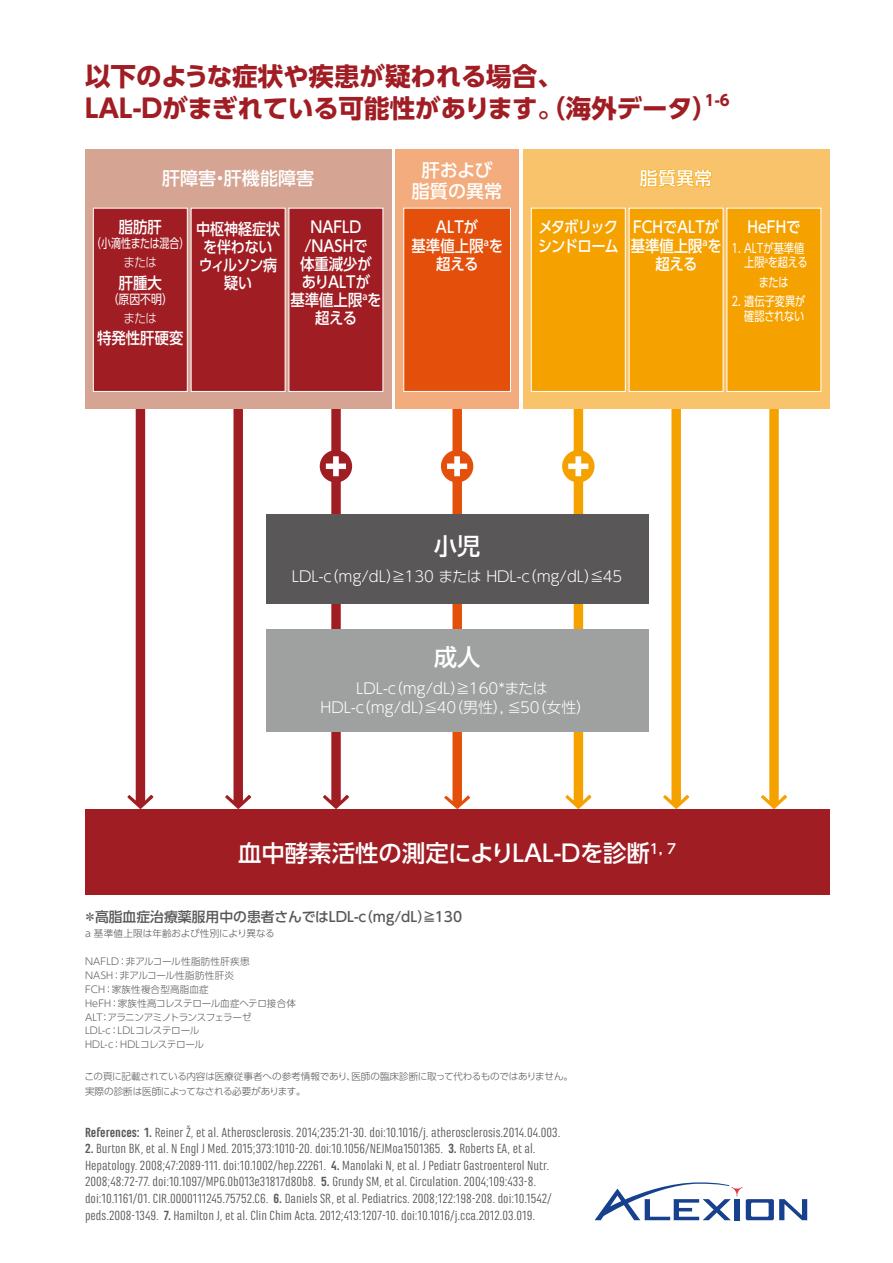
<style>
.page{position:relative;width:893px;height:1263px;background:#fff}
.page>*{position:absolute;margin:0;border:0;box-sizing:border-box;transform-origin:0 0}
.t1{font:700 25.5px/32px "UD Shin Go Pro";letter-spacing:-.005em;color:#a01d24}
.t2{font:500 23.4px "UD Shin Go Pro";color:#fff}
.t3{font:500 18px/21.8px "UD Shin Go Pro";color:#fff;text-align:center}
.t4{font:500 15.9px/18px "UD Shin Go Pro";color:#fff;text-align:center;scale:.9 1}
.t5{font:500 15.9px/18px "UD Shin Go Pro";color:#fff;text-align:center;scale:.88 1}
.t6{font:500 15.9px/18px "UD Shin Go Pro";letter-spacing:-.07em;color:#fff;scale:.9 1}
.t7{font:300 14.85px/19.2px "UD Shin Go Pro";color:#fff;text-align:center}
.t8{font:700 14.85px "UD Shin Go Pro";color:#a01d24}
.t9{font:13.8px/16.6px "Marianina FY";color:#595757}
.t10{font:500 13.8px "UD Shin Go Pro";color:#595757}
.t11{font:12.75px/14.9px "UD Shin Go Pro";color:#fff;text-align:right;scale:.8 1}
.t12{font:12.75px "UD Shin Go Pro";color:#fff;scale:.78 1}
.t13{font:300 12.75px "UD Shin Go Pro";letter-spacing:-.045em;color:#fff;scale:.9 1}
.t14{font:12.75px "UD Shin Go Pro";color:#fff;scale:.85 1}
.t15{font:300 9.6px/13.8px "UD Shin Go Pro";letter-spacing:-.015em;color:#595757}
.s1{font-weight:700}
</style>
<div class="page">
<div style="left:395px;top:149px;width:124px;height:259px;background:#f2ac7d"></div>
<div style="left:85px;top:149px;width:306px;height:259px;background:#d6a493"></div>
<div style="left:523px;top:149px;width:306px;height:259px;background:#f9c36b"></div>
<svg style="left:639px;top:169px;width:73px;height:19px"></svg>
<div style="left:85px;top:809px;width:744px;height:85px;background:#a01d24"></div>
<div style="left:266px;top:514px;width:382px;height:90px;background:#595757"></div>
<div style="left:266px;top:629px;width:382px;height:102px;background:#9fa0a0"></div>
<svg style="left:531px;top:208px;width:290px;height:601px"></svg>
<svg style="left:93px;top:208px;width:290px;height:601px"></svg>
<svg style="left:403px;top:208px;width:108px;height:601px"></svg>
<svg style="left:595px;top:1182px;width:212px;height:38px"></svg>
<h1 class="t1" style="left:85px;top:60px;width:634px">以下のような症状や疾患が疑われる場合、<br>LAL-Dがまぎれている可能性があります。（海外データ）</h1>
<p class="t8" style="left:705px;top:88px;width:26px">1-6</p>
<h3 class="t3" style="left:412px;top:158px;width:92px">肝および脂質の異常</h3>
<h3 class="t3" style="left:162px;top:167px;width:154px">肝障害・肝機能障害</h3>
<h3 class="t3" style="left:640px;top:167px;width:74px">脂質異常</h3>
<p class="t4" style="left:119px;top:218px;width:49px">脂肪肝</p>
<p class="t12" style="left:91px;top:233px;width:127px">（小滴性または混合）</p>
<p class="t13" style="left:124px;top:252px;width:39px">または</p>
<p class="t4" style="left:119px;top:273px;width:49px">肝腫大</p>
<p class="t14" style="left:108px;top:288px;width:78px">（原因不明）</p>
<p class="t13" style="left:124px;top:308px;width:39px">または</p>
<p class="t4" style="left:97px;top:328px;width:97px">特発性肝硬変</p>
<p class="t5" style="left:196px;top:219px;width:97px">中枢神経症状を伴わないウィルソン病疑い</p>
<p class="t4" style="left:291px;top:218px;width:103px">NAFLD /NASHで<br>体重減少が<br>ありALTが<br>基準値上限<sup>a</sup>を超える</p>
<p class="t4" style="left:411px;top:218px;width:103px">ALTが<br>基準値上限<sup>a</sup>を超える</p>
<p class="t6" style="left:538px;top:218px;width:91px">メタボリックシンドローム</p>
<p class="t4" style="left:631px;top:218px;width:103px">FCHでALTが基準値上限<sup>a</sup>を超える</p>
<p class="t4" style="left:748px;top:218px;width:60px">HeFHで</p>
<p class="t11" style="left:731px;top:240px;width:97px">1. ALTが基準値上限<sup>a</sup>を超える</p>
<p class="t11" style="left:759px;top:274px;width:39px">または</p>
<p class="t11" style="left:731px;top:293px;width:94px">2. 遺伝子変異が確認されない</p>
<h2 class="t2" style="left:434px;top:527px;width:48px">小児</h2>
<p class="t7" style="left:292px;top:567px;width:332px">LDL-c（mg/dL）≧130 または HDL-c（mg/dL）≦45</p>
<h2 class="t2" style="left:434px;top:638px;width:48px">成人</h2>
<p class="t7" style="left:321px;top:678px;width:272px">LDL-c（mg/dL）≧160*または<br>HDL-c（mg/dL）≦40（男性）, ≦50（女性）</p>
<h2 class="t2" style="left:238px;top:834px;width:439px">血中酵素活性の測定によりLAL-Dを診断<sup>1,</sup> <sup>7</sup></h2>
<p class="t10" style="left:83px;top:906px;width:381px">＊高脂血症治療薬服用中の患者さんではLDL-c（mg/dL）≧130</p>
<p class="t15" style="left:85px;top:926px;width:191px">a 基準値上限は年齢および性別により異なる</p>
<p class="t15" style="left:85px;top:954px;width:213px">NAFLD：非アルコール性脂肪性肝疾患<br>NASH：非アルコール性脂肪性肝炎<br>FCH：家族性複合型高脂血症<br>HeFH：家族性高コレステロール血症ヘテロ接合体<br>ALT：アラニンアミノトランスフェラーゼ<br>LDL-c：LDLコレステロール<br>HDL-c：HDLコレステロール</p>
<p class="t15" style="left:85px;top:1069px;width:490px;line-height:14.9px">この頁に記載されている内容は医療従事者への参考情報であり、医師の臨床診断に取って代わるものではありません。実際の診断は医師によってなされる必要があります。</p>
<p class="t9" style="left:85px;top:1124px;width:477px"><span class="s1">References: 1.</span> Reiner Ž, et al. Atherosclerosis. 2014;235:21-30. doi:10.1016/j. atherosclerosis.2014.04.003.</p>
<p class="t9" style="left:85px;top:1140px;width:468px"><span class="s1">2.</span> Burton BK, et al. N Engl J Med. 2015;373:1010-20. doi:10.1056/NEJMoa1501365. <span class="s1">3.</span> Roberts EA, et al.<br>Hepatology. 2008;47:2089-111. doi:10.1002/hep.22261. <span class="s1">4.</span> Manolaki N, et al. J Pediatr Gastroenterol Nutr.<br>2008;48:72-77. doi:10.1097/MPG.0b013e31817d80b8. <span class="s1">5.</span> Grundy SM, et al. Circulation. 2004;109:433-8. doi:10.1161/01. CIR.0000111245.75752.C6. <span class="s1">6.</span> Daniels SR, et al. Pediatrics. 2008;122:198-208. doi:10.1542/ peds.2008-1349. <span class="s1">7.</span> Hamilton J, et al. Clin Chim Acta. 2012;413:1207-10. doi:10.1016/j.cca.2012.03.019.</p>
</div>
